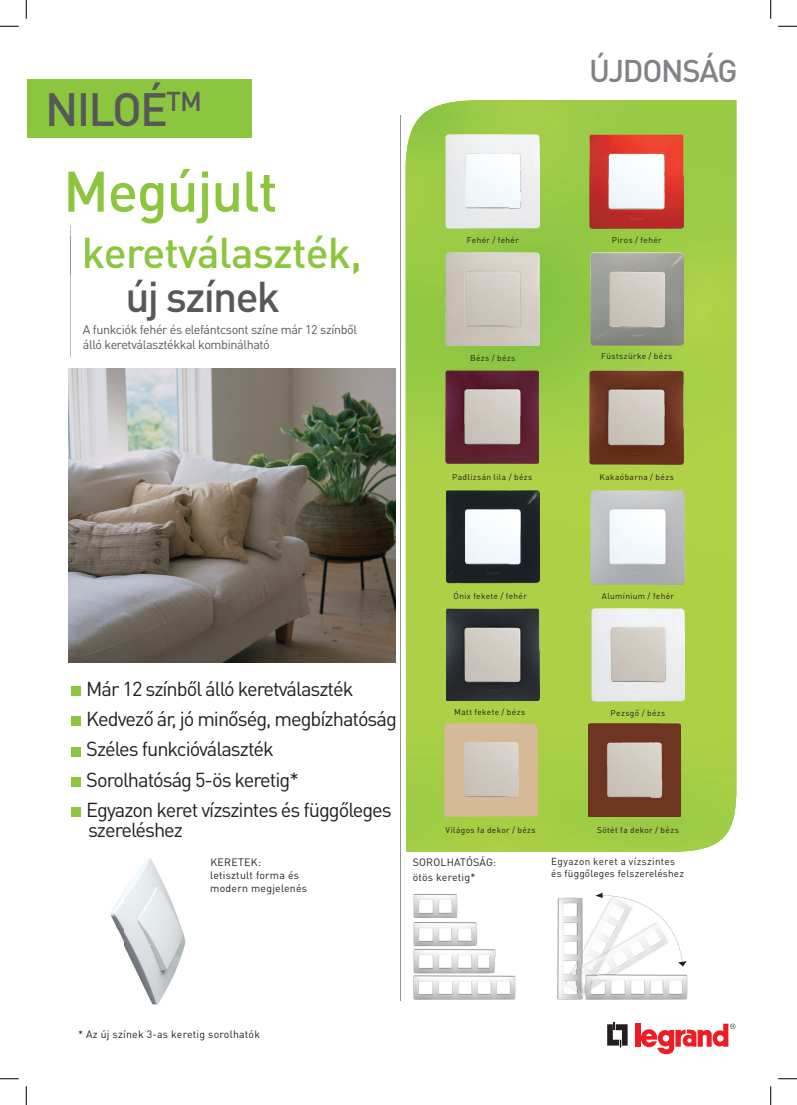
<style>
.page{position:relative;width:797px;height:1105px;background:#fff}
.page>*{position:absolute;margin:0;border:0;box-sizing:border-box;transform-origin:0 0}
.t1{font:500 56.25px "DIN Pro";letter-spacing:-.02em;color:#8bc63e}
.t2{font:500 46.12px "DIN Pro";letter-spacing:-.04em;color:#57585a}
.t3{font:500 42.5px "DIN Pro";letter-spacing:-.02em;color:#8bc63e}
.t4{font:500 42.5px "DIN Pro";letter-spacing:-.04em;color:#57585a}
.t5{font:500 31.12px "DIN Pro";letter-spacing:-.04em;color:#808285}
.t6{font:20px/30.4px "DIN Pro";letter-spacing:-.05em;color:#231f20}
.t7{font:12.5px/15px "DIN Pro";letter-spacing:-.03em;color:#57585a}
.t8{font:10.62px/12.8px "DIN Pro";letter-spacing:.02em;color:#231f20}
.t9{font:10px/12px "DIN Pro";letter-spacing:.02em;color:#231f20}
.t10{font:8.38px "DIN Pro";letter-spacing:.045em;color:#231f20}
</style>
<div class="page">
<div style="left:27px;top:80px;width:225px;height:58px;background:#8bc63e"></div>
<img style="left:110px;top:858px;width:76px;height:147px">
<img style="left:405px;top:100px;width:331px;height:752px">
<img style="left:413px;top:893px;width:35px;height:81px">
<img style="left:448px;top:957px;width:35px;height:17px">
<img style="left:483px;top:957px;width:12px;height:17px">
<img style="left:448px;top:929px;width:30px;height:16px">
<img style="left:413px;top:945px;width:83px;height:12px">
<img style="left:448px;top:894px;width:10px;height:24px">
<img style="left:413px;top:918px;width:64px;height:11px">
<img style="left:413px;top:975px;width:103px;height:25px">
<img style="left:585px;top:929px;width:9px;height:17px">
<svg style="left:595px;top:893px;width:91px;height:73px"></svg>
<img style="left:599px;top:940px;width:39px;height:33px">
<img style="left:624px;top:920px;width:47px;height:43px">
<img style="left:583px;top:946px;width:30px;height:46px">
<img style="left:557px;top:897px;width:26px;height:103px">
<img style="left:568px;top:973px;width:1px;height:23px">
<img style="left:569px;top:964px;width:14px;height:32px">
<img style="left:585px;top:974px;width:103px;height:26px">
<svg style="left:583px;top:992px;width:6px;height:6px"></svg>
<img style="left:599px;top:973px;width:21px;height:19px">
<img style="left:585px;top:973px;width:14px;height:22px">
<img style="left:446px;top:135px;width:93px;height:93px">
<img style="left:446px;top:252px;width:93px;height:94px">
<img style="left:446px;top:371px;width:93px;height:93px">
<img style="left:590px;top:371px;width:93px;height:93px">
<img style="left:590px;top:252px;width:93px;height:94px">
<img style="left:589px;top:135px;width:94px;height:93px">
<img style="left:446px;top:490px;width:93px;height:94px">
<img style="left:446px;top:608px;width:93px;height:93px">
<img style="left:444px;top:723px;width:93px;height:93px">
<img style="left:588px;top:724px;width:93px;height:93px">
<img style="left:591px;top:608px;width:93px;height:93px">
<img style="left:591px;top:490px;width:93px;height:94px">
<hr style="left:70px;top:275px;width:1px;height:82px;background:#939598">
<hr style="left:70px;top:236px;width:1px;height:39px;background:#939598">
<svg style="left:607px;top:1022px;width:20px;height:25px"></svg>
<div style="left:635px;top:1024px;width:5px;height:23px;background:#ee1d23"></div>
<svg style="left:641px;top:1024px;width:94px;height:31px"></svg>
<div style="left:71px;top:686px;width:10px;height:9px;background:#8bc63e"></div>
<div style="left:71px;top:716px;width:10px;height:10px;background:#8bc63e"></div>
<div style="left:71px;top:747px;width:10px;height:9px;background:#8bc63e"></div>
<div style="left:71px;top:777px;width:10px;height:10px;background:#8bc63e"></div>
<div style="left:71px;top:808px;width:10px;height:9px;background:#8bc63e"></div>
<img style="left:68px;top:368px;width:327px;height:295px">
<hr style="left:400px;top:115px;width:1px;height:886px;background:#939598">
<svg style="left:0;top:25px;width:19px;height:2px"></svg>
<svg style="left:778px;top:25px;width:19px;height:2px"></svg>
<svg style="left:0;top:1078px;width:19px;height:1px"></svg>
<svg style="left:778px;top:1078px;width:19px;height:1px"></svg>
<svg style="left:25px;top:0;width:2px;height:19px"></svg>
<svg style="left:25px;top:1086px;width:2px;height:19px"></svg>
<svg style="left:770px;top:0;width:1px;height:19px"></svg>
<svg style="left:770px;top:1086px;width:1px;height:19px"></svg>
<h2 class="t2" style="left:45px;top:78px;width:158px">NILOÉ<sup>TM</sup></h2>
<h1 class="t1" style="left:63px;top:153px;width:216px">Megújult</h1>
<h3 class="t3" style="left:82px;top:224px;width:281px">keretválaszték,</h3>
<h3 class="t4" style="left:125px;top:267px;width:156px">új színek</h3>
<h3 class="t7" style="left:83px;top:321px;width:276px">A funkciók fehér és elefántcsont színe már 12 színből álló keretválasztékkal kombinálható</h3>
<h3 class="t6" style="left:86px;top:672px;width:312px">Már 12 színből álló keretválaszték Kedvező ár, jó minőség, megbízhatóság Széles funkcióválaszték<br>Sorolhatóság 5-ös keretig*<br>Egyazon keret vízszintes és függőleges</h3>
<h3 class="t6" style="left:88px;top:814px;width:97px">szereléshez</h3>
<p class="t10" style="left:467px;top:234px;width:54px">Fehér / fehér</p>
<p class="t10" style="left:470px;top:352px;width:47px">Bézs / bézs</p>
<h3 class="t5" style="left:589px;top:50px;width:150px">ÚJDONSÁG</h3>
<p class="t10" style="left:612px;top:234px;width:51px">Piros / fehér</p>
<p class="t10" style="left:601px;top:350px;width:72px">Füstszürke / bézs</p>
<p class="t10" style="left:452px;top:471px;width:82px">Padlizsán lila / bézs</p>
<p class="t10" style="left:599px;top:471px;width:76px">Kakaóbarna / bézs</p>
<p class="t10" style="left:453px;top:590px;width:75px">Ónix fekete / fehér</p>
<p class="t10" style="left:602px;top:590px;width:74px">Alumínium / fehér</p>
<p class="t10" style="left:454px;top:707px;width:72px">Matt fekete / bézs</p>
<p class="t10" style="left:610px;top:707px;width:56px">Pezsgő / bézs</p>
<p class="t10" style="left:445px;top:824px;width:92px">Világos fa dekor / bézs</p>
<p class="t10" style="left:597px;top:824px;width:83px">Sötét fa dekor / bézs</p>
<p class="t8" style="left:412px;top:854px;width:85px;line-height:14.9px">SOROLHATÓSÁG: ötös keretig*</p>
<p class="t8" style="left:210px;top:855px;width:98px">KERETEK:<br>letisztult forma és modern megjelenés</p>
<p class="t9" style="left:551px;top:855px;width:134px">Egyazon keret a vízszintes és függőleges felszereléshez</p>
<p class="t8" style="left:78px;top:1027px;width:183px">* Az új színek 3-as keretig sorolhatók</p>
</div>
